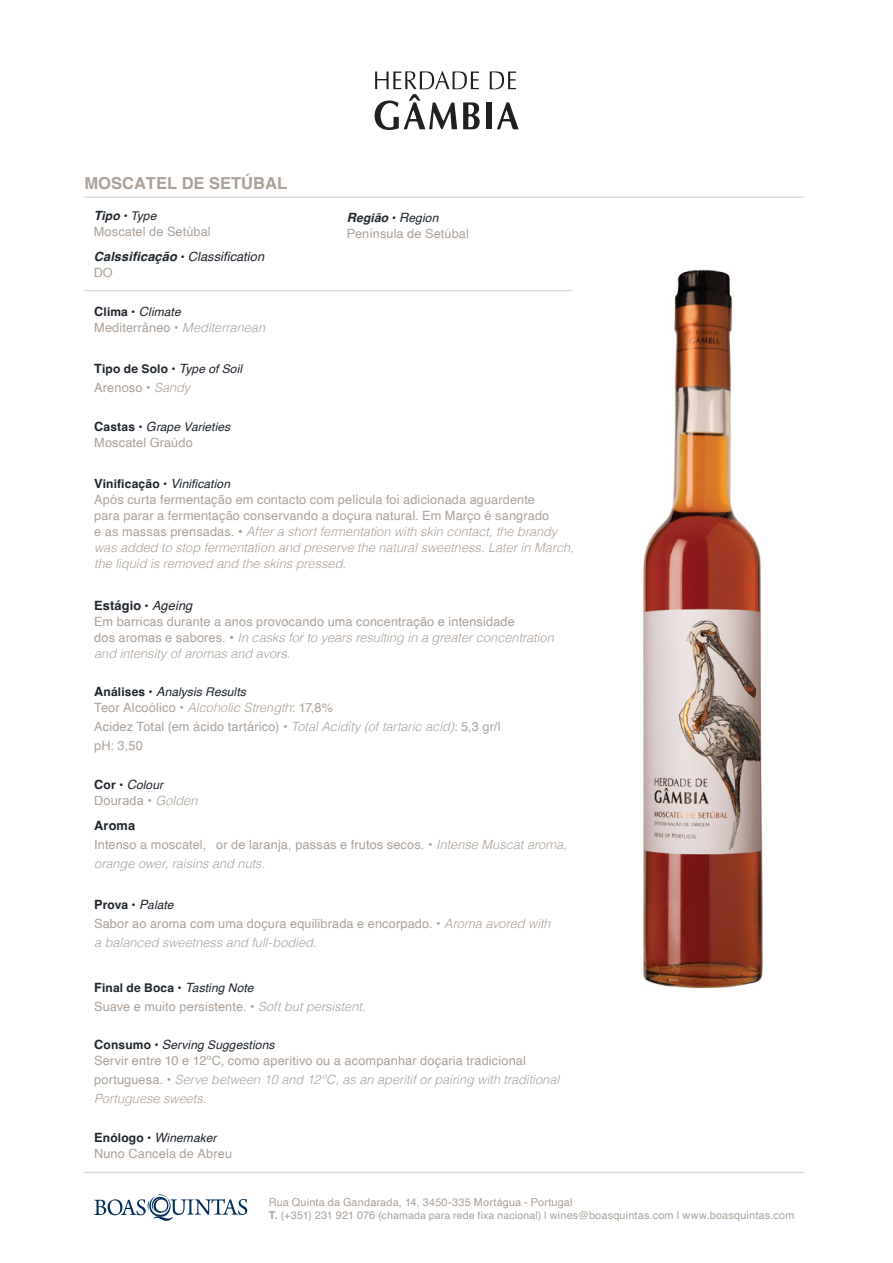
<style>
.page{position:relative;width:893px;height:1263px;background:#fff}
.page>*{position:absolute;margin:0;border:0;box-sizing:border-box;transform-origin:0 0}
.t1{font:700 16.5px "Helvetica";color:#aca198}
.t2{font:italic 300 12.75px/16px "Helvetica";color:#aca198}
.t3{font:12.75px/19px "Helvetica";letter-spacing:.01em;color:#aca198}
.t4{font:12.75px "Arial";letter-spacing:.01em;color:#aca198}
.t5{font:italic 12px "Helvetica";letter-spacing:.01em;color:#1e252d}
.t6{font:700 12px "Helvetica";letter-spacing:.015em;color:#1e252d}
.t7{font:italic 700 12px "Helvetica";letter-spacing:.015em;color:#1e252d}
.t8{font:10.8px/13px "Helvetica";letter-spacing:.015em;color:#aca198}
.s1{font-size:12.75px}
.s2{font-weight:400}
.s3{font-weight:700;font-style:italic;color:#1e252d}
.s4{font-weight:700;font-style:italic;font-size:12px;color:#1e252d}
.s5{font-style:italic;color:#1e252d}
.s6{font-weight:400;font-size:12.75px}
.s7{font-weight:700;font-style:normal;font-size:12.75px}
.s8{font-weight:700;font-style:normal}
.s9{font-weight:300;font-style:italic}
.s10{font-weight:400;font-style:italic;font-size:12.75px}
.s11{font-weight:400;font-style:italic}
.s12{font-weight:400;font-style:normal}
.s13{font-family:"Arial";font-weight:400;font-style:normal}
.s14{font-weight:700;font-style:normal;color:#1e252d}
.s15{font-weight:700;font-style:normal;font-size:12px;color:#1e252d}
.s16{font-weight:400;color:#1e252d}
.s17{font-family:"Helvetica"}
.s18{font-family:"Helvetica";font-weight:300;font-style:italic}
.s19{font-weight:700;color:#1e252d}
.s20{font-weight:700}
.s21{font-size:10.5px}
</style>
<div class="page">
<img style="left:643px;top:269px;width:120px;height:720px">
<hr style="left:84px;top:290px;width:489px;height:1px;background:#ded9d6">
<hr style="left:84px;top:1172px;width:720px;height:1px;background:#ded9d6">
<hr style="left:84px;top:196px;width:720px;height:2px;background:#ded9d6">
<svg style="left:94px;top:1194px;width:153px;height:27px"></svg>
<div style="left:486px;top:103px;width:5px;height:26px;background:#231f20"></div>
<svg style="left:497px;top:102px;width:22px;height:28px"></svg>
<svg style="left:490px;top:71px;width:26px;height:18px"></svg>
<svg style="left:374px;top:71px;width:106px;height:59px"></svg>
<p class="t1" style="left:85px;top:173px;width:204px">MOSCATEL DE SETÚBAL</p>
<p class="t7" style="left:94px;top:209px;width:64px"><span class="s1">T</span>ipo • <span class="s2">Type</span></p>
<p class="t3" style="left:94px;top:220px;width:172px;line-height:25px">Moscatel de Setúbal<br><span class="s3">Calssificação</span> <span class="s4">•</span> <span class="s5">Classification</span></p>
<p class="t3" style="left:94px;top:264px;width:21px">DO</p>
<p class="t7" style="left:347px;top:210px;width:93px"><span class="s1">R</span>egião • <span class="s6">R</span><span class="s2">egion</span></p>
<p class="t3" style="left:347px;top:224px;width:124px">Península de Setúbal</p>
<p class="t5" style="left:94px;top:303px;width:88px"><span class="s7">C</span><span class="s8">lima •</span> <span class="s1">C</span>limate</p>
<p class="t3" style="left:94px;top:319px;width:172px">Mediterrâneo • <span class="s9">Mediterranean</span></p>
<p class="t6" style="left:94px;top:362px;width:150px"><span class="s1">T</span>ipo de Solo • <span class="s10">T</span><span class="s11">ype of Soil</span></p>
<p class="t3" style="left:94px;top:379px;width:98px">Arenoso • <span class="s9">Sandy</span></p>
<p class="t5" style="left:94px;top:417px;width:138px"><span class="s7">C</span><span class="s8">astas •</span> <span class="s1">G</span>rape Varieties</p>
<p class="t3" style="left:94px;top:433px;width:100px">Moscatel Graúdo</p>
<p class="t6" style="left:94px;top:477px;width:137px"><span class="s1">V</span>inificação • <span class="s10">V</span><span class="s11">inification</span></p>
<p class="t2" style="left:94px;top:491px;width:481px"><span class="s12">Após curta fermentação em contacto com película foi adicionada aguardente<br>para parar a fermentação conservando a doçura natural. Em Março é sangrado<br>e as massas prensadas.</span> <span class="s13">•</span> After a short fermentation with skin contact, the brandy was added to stop fermentation and preserve the natural sweetness. Later in March, the liquid is removed and the skins pressed.</p>
<p class="t2" style="left:94px;top:596px;width:461px"><span class="s14">Estágio</span> <span class="s15">•</span> <span class="s16">Ageing<br></span><span class="s12">Em barricas durante a anos provocando uma concentração e intensidade<br>dos aromas e sabores.</span> <span class="s13">•</span> In casks for to years resulting in a greater concentration and intensity of aromas and avors.</p>
<p class="t5" style="left:94px;top:683px;width:153px"><span class="s7">A</span><span class="s8">nálises •</span> <span class="s1">A</span>nalysis Results</p>
<p class="t3" style="left:94px;top:699px;width:408px">Teor Alcoólico • <span class="s9">Alcoholic Strength</span>: 17,8%<br>Acidez Total (em ácido tartárico) • <span class="s9">Total Acidity (of tartaric acid)</span>: 5,3 gr/l pH: 3,50</p>
<p class="t5" style="left:94px;top:775px;width:71px"><span class="s7">C</span><span class="s8">or •</span> <span class="s1">C</span>olour</p>
<p class="t4" style="left:94px;top:792px;width:105px">Dourada <span class="s17">•</span> <span class="s18">Golden</span></p>
<p class="t3" style="left:94px;top:816px;width:474px"><span class="s19">Aroma<br></span>Intenso a moscatel, or de laranja, passas e frutos secos. • <span class="s9">Intense Muscat aroma, orange ower, raisins and nuts.</span></p>
<p class="t6" style="left:94px;top:898px;width:81px"><span class="s1">P</span>rova • <span class="s10">P</span><span class="s11">alate</span></p>
<p class="t2" style="left:94px;top:913px;width:458px;line-height:19px"><span class="s12">Sabor ao aroma com uma doçura equilibrada e encorpado. •</span> Aroma avored with a balanced sweetness and full-bodied.</p>
<p class="t6" style="left:94px;top:980px;width:161px"><span class="s1">F</span>inal de Boca • <span class="s10">T</span><span class="s11">asting Note</span></p>
<p class="t3" style="left:94px;top:997px;width:273px">Suave e muito persistente. • <span class="s9">Soft but persistent.</span></p>
<p class="t5" style="left:94px;top:1035px;width:182px"><span class="s7">C</span><span class="s8">onsumo •</span> <span class="s1">S</span>erving Suggestions</p>
<p class="t3" style="left:94px;top:1051px;width:467px">Servir entre 10 e 12ºC, como aperitivo ou a acompanhar doçaria tradicional portuguesa. • <span class="s9">Serve between 10 and 12ºC, as an aperitif or pairing with traditional<br>Portuguese sweets.</span></p>
<p class="t5" style="left:94px;top:1128px;width:124px"><span class="s7">E</span><span class="s8">nólogo •</span> <span class="s1">W</span>inemaker</p>
<p class="t3" style="left:94px;top:1144px;width:139px">Nuno Cancela de Abreu</p>
<p class="t8" style="left:269px;top:1195px;width:527px">Rua Quinta da Gandarada, 14, 3450-335 Mortágua - Portugal<br><span class="s20">T.</span> (+351) 231 921 076 <span class="s21">(chamada para rede fixa nacional) |</span> wines@boasquintas.com | www.boasquintas.com</p>
</div>
